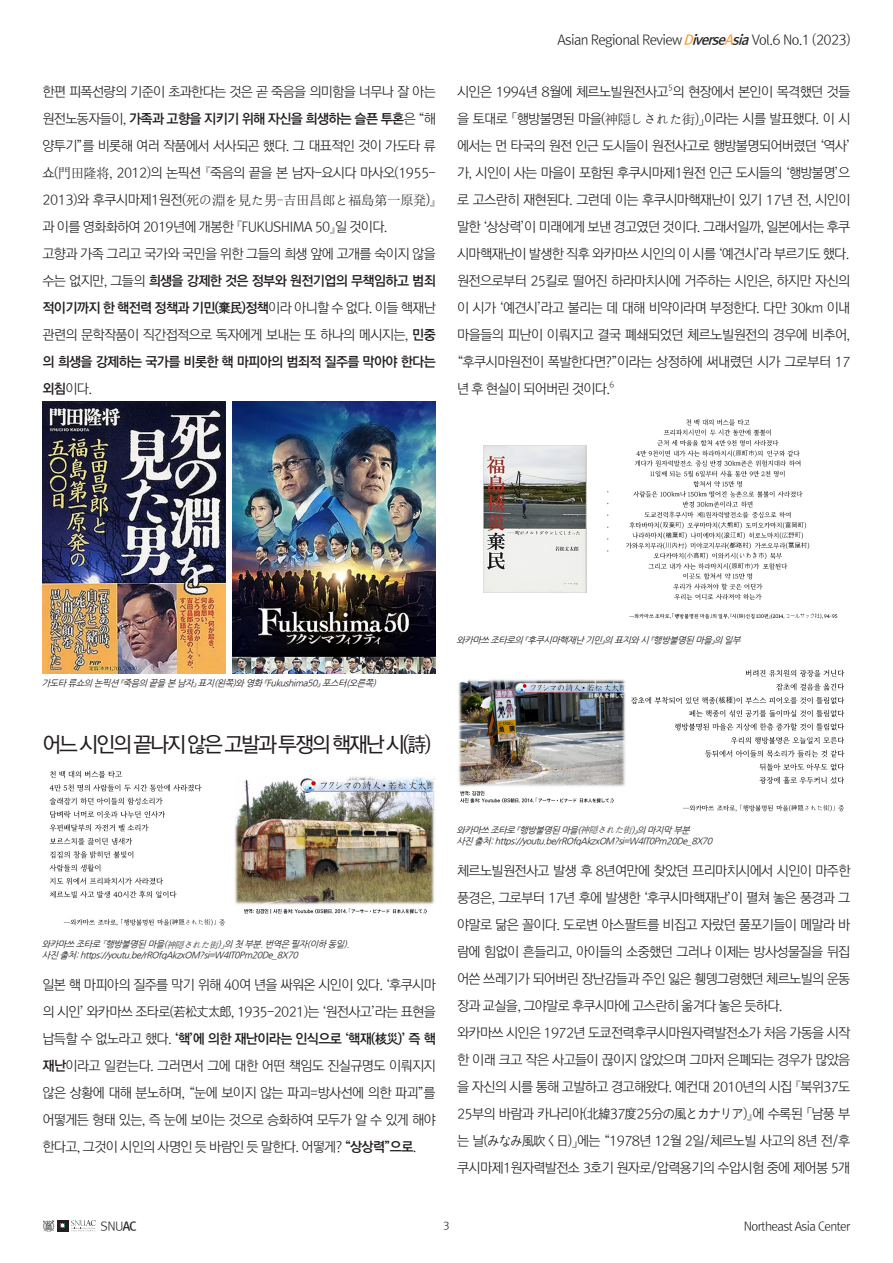
<style>
.page{position:relative;width:893px;height:1263px;background:#fff}
.page>*{position:absolute;margin:0;border:0;box-sizing:border-box;transform-origin:0 0}
.기본글_제목{font:21px "Rix Go M";letter-spacing:-.1em;color:#231f20}
.기본글{font:13.5px/27px "Rix Go L";letter-spacing:-.05em;color:#231f20;text-align:justify}
.t1{font:12px "Rix Go L";letter-spacing:-.05em;color:#231f20}
.t2{font:10.5px "Rix Go L";color:#231f20}
.캡션{font:italic 9px/10.8px "Nanum Gothic";color:#231f20}
.기본글-2{font:7.8px "Rix Go L";color:#231f20}
.s1{font-family:"Rix Go B"}
.s2{font-family:"Sim Sun"}
.s3{font-family:"Rix Go B";font-style:italic;color:#ff9e38}
.s4{font-family:"Rix Go B";font-style:italic}
.s5{font-family:"Rix Go L"}
</style>
<div class="page">
<div style="left:57px;top:1220px;width:11px;height:11px;background:#231f20"></div>
<svg style="left:61px;top:1224px;width:4px;height:4px"></svg>
<svg style="left:71px;top:1220px;width:25px;height:11px"></svg>
<svg style="left:43px;top:1220px;width:11px;height:12px"></svg>
<img style="left:43px;top:402px;width:393px;height:271px">
<img style="left:49px;top:770px;width:386px;height:156px">
<img style="left:483px;top:419px;width:355px;height:200px">
<img style="left:458px;top:669px;width:387px;height:143px">
<p class="기본글" style="left:43px;top:78px;width:395px">한편 피폭선량의 기준이 초과한다는 것은 곧 죽음을 의미함을 너무나 잘 아는 원전노동자들이, <span class="s1">가족과 고향을 지키기 위해 자신을 희생하는 슬픈 투혼</span>은 “해 양투기”를 비롯해 여러 작품에서 서사되곤 했다. 그 대표적인 것이 가도타 류 쇼(<span class="s2">門田隆将</span>, 2012)의 논픽션 『죽음의 끝을 본 남자-요시다 마사오(1955- 2013)와 후쿠시마제1원전(<span class="s2">死の淵を見た男-吉田昌郎と福島第一原発</span>)』</p>
<p class="기본글" style="left:43px;top:213px;width:347px">과 이를 영화화하여 2019년에 개봉한 『FUKUSHIMA 50』일 것이다.</p>
<p class="기본글" style="left:43px;top:240px;width:395px">고향과 가족 그리고 국가와 국민을 위한 그들의 희생 앞에 고개를 숙이지 않을 수는 없지만, 그들의 <span class="s1">희생을 강제한 것은 정부와 원전기업의 무책임하고 범죄 적이기까지 한 핵전력 정책과 기민(棄民)정책</span>이라 아니할 수 없다. 이들 핵재난 관련의 문학작품이 직간접적으로 독자에게 보내는 또 하나의 메시지는, <span class="s1">민중 의 희생을 강제하는 국가를 비롯한 핵 마피아의 범죄적 질주를 막아야 한다는 외침</span>이다.</p>
<p class="기본글" style="left:557px;top:26px;width:294px">Asian Regional Review <span class="s3">D</span><span class="s4">iverse</span><span class="s3">A</span><span class="s4">sia</span> Vol.6 No.1 (2023)</p>
<p class="기본글-2" style="left:668px;top:82px;width:6px">5</p>
<p class="기본글" style="left:457px;top:105px;width:395px">을 토대로 「행방불명된 마을(<span class="s2">神隠しされた街</span>)」이라는 시를 발표했다. 이 시 에서는 먼 타국의 원전 인근 도시들이 원전사고로 행방불명되어버렸던 ‘역사’ 가, 시인이 사는 마을이 포함된 후쿠시마제1원전 인근 도시들의 ‘행방불명’으 로 고스란히 재현된다. 그런데 이는 후쿠시마핵재난이 있기 17년 전, 시인이 말한 ‘상상력’이 미래에게 보낸 경고였던 것이다. 그래서일까, 일본에서는 후쿠 시마핵재난이 발생한 직후 와카마쓰 시인의 이 시를 ‘예견시’라 부르기도 했다.</p>
<p class="기본글" style="left:457px;top:267px;width:395px">원전으로부터 25킬로 떨어진 하라마치시에 거주하는 시인은, 하지만 자신의 이 시가 ‘예견시’라고 불리는 데 대해 비약이라며 부정한다. 다만 30km 이내 마을들의 피난이 이뤄지고 결국 폐쇄되었던 체르노빌원전의 경우에 비추어, “후쿠시마원전이 폭발한다면?”이라는 상정하에 써내렸던 시가 그로부터 17 년 후 현실이 되어버린 것이다.</p>
<p class="기본글" style="left:457px;top:78px;width:395px">시인은 1994년 8월에 체르노빌원전사고 의 현장에서 본인이 목격했던 것들</p>
<p class="기본글-2" style="left:609px;top:379px;width:6px">6</p>
<p class="캡션" style="left:42px;top:678px;width:338px">가도타 류쇼의 논픽션 『죽음의 끝을 본 남자』표지(왼쪽)와 영화 『Fukushima50』포스터(오른쪽)</p>
<p class="기본글_제목" style="left:43px;top:730px;width:390px">어느 시인의 끝나지 않은 고발과 투쟁의 핵재난 시(詩)</p>
<p class="캡션" style="left:456px;top:635px;width:288px">와카마쓰 조타로의 『후쿠시마핵재난 기민』의 표지와 시 『행방불명된 마을』의 일부</p>
<p class="캡션" style="left:42px;top:939px;width:312px">와카마쓰 조타로 <span class="s5">「</span>행방불명된 마을(<span class="s2">神隠された街</span>)<span class="s5">」</span>의 첫 부분.번역은 필자(이하 동일). 사진 출처:https://youtu.be/rROfqAkzxOM?si=W4IT0Pm20De_8X70</p>
<p class="기본글" style="left:43px;top:971px;width:395px">일본 핵 마피아의 질주를 막기 위해 40여 년을 싸워온 시인이 있다. ‘후쿠시마 의 시인’ 와카마쓰 조타로(若松丈太郎, 1935-2021)는 ‘원전사고’라는 표현을 납득할 수 없노라고 했다. <span class="s1">‘핵’에 의한 재난이라는 인식으로 ‘핵재(核災)’ 즉 핵 재난</span>이라고 일컫는다. 그러면서 그에 대한 어떤 책임도 진실규명도 이뤄지지 않은 상황에 대해 분노하며, “눈에 보이지 않는 파괴=방사선에 의한 파괴”를 어떻게든 형태 있는, 즉 눈에 보이는 것으로 승화하여 모두가 알 수 있게 해야 한다고, 그것이 시인의 사명인 듯 바람인 듯 말한다. 어떻게? <span class="s1">“상상력”으로</span>.</p>
<p class="캡션" style="left:456px;top:825px;width:260px">와카마쓰 조타로 『행방불명된 마을(<span class="s2">神隠された街</span>)』의 마지막 부분<br>사진 출처:https://youtu.be/rROfqAkzxOM?si=W4IT0Pm20De_8X70</p>
<p class="기본글" style="left:457px;top:857px;width:395px">체르노빌원전사고 발생 후 8년여만에 찾았던 프리마치시에서 시인이 마주한 풍경은, 그로부터 17년 후에 발생한 ‘후쿠시마핵재난’이 펼쳐 놓은 풍경과 그 야말로 닮은 꼴이다. 도로변 아스팔트를 비집고 자랐던 풀포기들이 메말라 바 람에 힘없이 흔들리고, 아이들의 소중했던 그러나 이제는 방사성물질을 뒤집 어쓴 쓰레기가 되어버린 장난감들과 주인 잃은 휑뎅그렁했던 체르노빌의 운동 장과 교실을, 그야말로 후쿠시마에 고스란히 옮겨다 놓은 듯하다.</p>
<p class="기본글" style="left:457px;top:1019px;width:395px">와카마쓰 시인은 1972년 도쿄전력후쿠시마원자력발전소가 처음 가동을 시작 한 이래 크고 작은 사고들이 끊이지 않았으며 그마저 은폐되는 경우가 많았음 을 자신의 시를 통해 고발하고 경고해왔다. 예컨대 2010년의 시집 『북위37도 25부의 바람과 카나리아(北緯37度25分の風とカナリア)』에 수록된 「남풍 부 는 날(みなみ風吹く日)」에는 “1978년 12월 2일/체르노빌 사고의 8년 전/후 쿠시마제1원자력발전소 3호기 원자로/압력용기의 수압시험 중에 제어봉 5개</p>
<p class="t1" style="left:101px;top:1218px;width:38px">SNU<span class="s1">AC</span></p>
<p class="t2" style="left:443px;top:1218px;width:8px">3</p>
<p class="t1" style="left:744px;top:1218px;width:108px">Northeast Asia Center</p>
</div>
